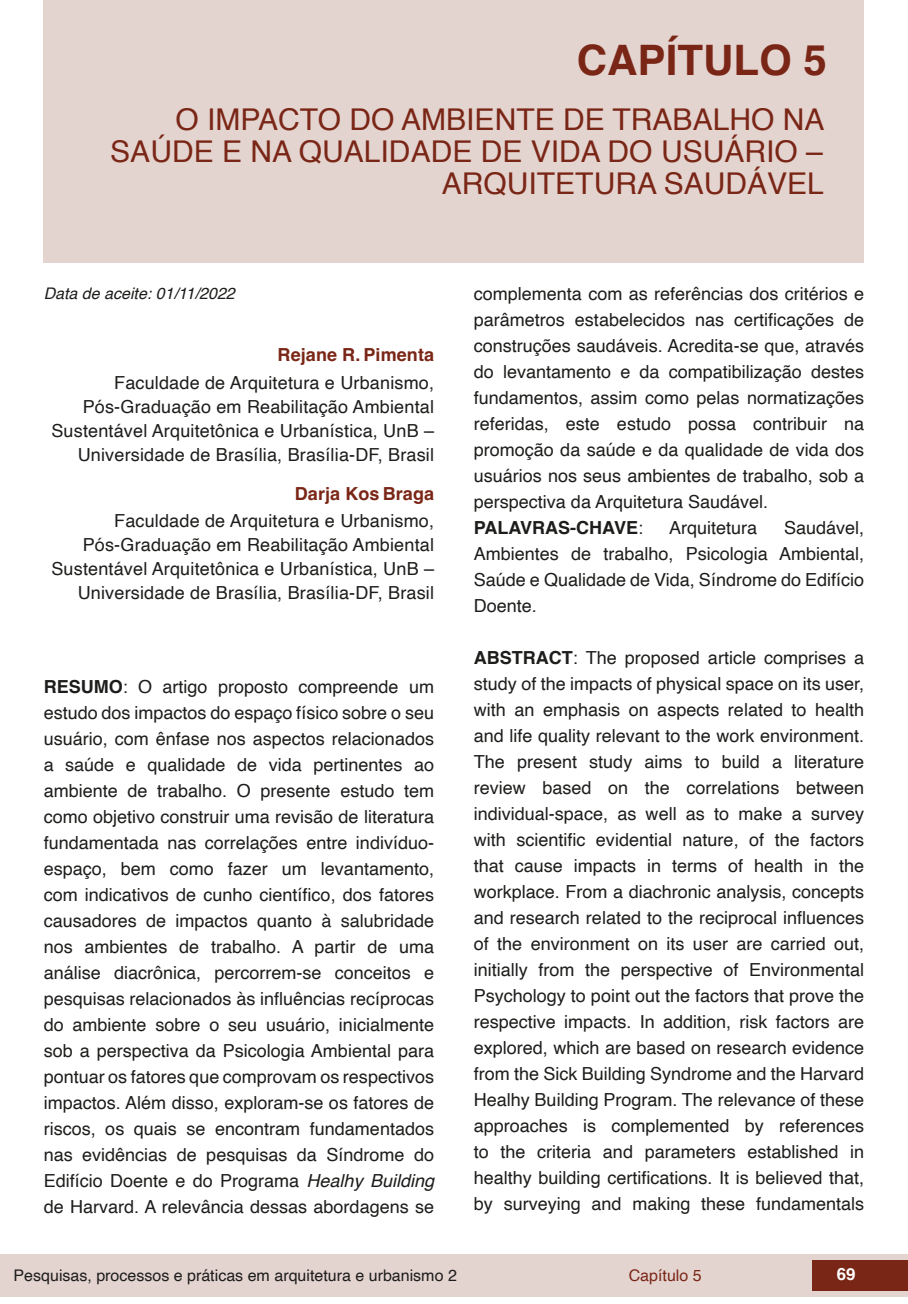
<style>
.page{position:relative;width:908px;height:1304px;background:#fff}
.page>*{position:absolute;margin:0;border:0;box-sizing:border-box;transform-origin:0 0}
.t1{font:700 42px "Helvetica";color:#7a2616}
.t2{font:30px/32px "Helvetica";color:#7a2616;text-align:right}
.t3{font:18px/26px "Helvetica";color:#1d1d1b;text-align:justify}
.t4{font:700 18px "Helvetica";letter-spacing:.005em;color:#7a2616}
.t5{font:700 16.8px "Helvetica";color:#fff}
.t6{font:16px "Helvetica";color:#1d1d1b}
.t7{font:italic 16px "Helvetica";color:#1d1d1b}
.t8{font:16px "Helvetica";color:#7a2616}
.s1{font-weight:700}
.s2{font-style:italic}
</style>
<div class="page">
<div style="left:0;top:1254px;width:906px;height:43px;background:#e4d4d0"></div>
<div style="left:812px;top:1261px;width:95px;height:30px;background:#7a2616"></div>
<div style="left:44px;top:0;width:819px;height:263px;background:#e4d4d0"></div>
<h1 class="t1" style="left:576px;top:35px;width:251px">CAPÍTULO 5</h1>
<h2 class="t2" style="left:110px;top:104px;width:715px">O IMPACTO DO AMBIENTE DE TRABALHO NA<br>SAÚDE E NA QUALIDADE DE VIDA DO USUÁRIO –<br>ARQUITETURA SAUDÁVEL</h2>
<p class="t7" style="left:44px;top:280px;width:192px">Data de aceite: 01/11/2022</p>
<p class="t4" style="left:277px;top:344px;width:158px">Rejane R. Pimenta</p>
<p class="t3" style="left:51px;top:371px;width:384px;line-height:24px;text-align:right">Faculdade de Arquitetura e Urbanismo, Pós-Graduação em Reabilitação Ambiental Sustentável Arquitetônica e Urbanística, UnB – Universidade de Brasília, Brasília-DF, Brasil</p>
<p class="t4" style="left:295px;top:483px;width:141px">Darja Kos Braga</p>
<p class="t3" style="left:51px;top:510px;width:384px;line-height:24px;text-align:right">Faculdade de Arquitetura e Urbanismo, Pós-Graduação em Reabilitação Ambiental Sustentável Arquitetônica e Urbanística, UnB – Universidade de Brasília, Brasília-DF, Brasil</p>
<p class="t3" style="left:44px;top:675px;width:392px"><span class="s1">RESUMO</span>: O artigo proposto compreende um estudo dos impactos do espaço físico sobre o seu usuário, com ênfase nos aspectos relacionados a saúde e qualidade de vida pertinentes ao ambiente de trabalho. O presente estudo tem como objetivo construir uma revisão de literatura fundamentada nas correlações entre indivíduo&shy;espaço, bem como fazer um levantamento, com indicativos de cunho científico, dos fatores causadores de impactos quanto à salubridade nos ambientes de trabalho. A partir de uma análise diacrônica, percorrem-se conceitos e pesquisas relacionados às influências recíprocas do ambiente sobre o seu usuário, inicialmente sob a perspectiva da Psicologia Ambiental para pontuar os fatores que comprovam os respectivos impactos. Além disso, exploram-se os fatores de riscos, os quais se encontram fundamentados nas evidências de pesquisas da Síndrome do Edifício Doente e do Programa <span class="s2">Healhy Building </span>de Harvard. A relevância dessas abordagens se</p>
<p class="t3" style="left:473px;top:281px;width:392px;text-align:left">complementa com as referências dos critérios e parâmetros estabelecidos nas certificações de construções saudáveis. Acredita-se que, através do levantamento e da compatibilização destes fundamentos, assim como pelas normatizações referidas, este estudo possa contribuir na promoção da saúde e da qualidade de vida dos usuários nos seus ambientes de trabalho, sob a perspectiva da Arquitetura Saudável.<br><span class="s1">PALAVRAS-CHAVE</span>:</p>
<p class="t3" style="left:473px;top:515px;width:392px;text-indent:310px">Saudável, Ambientes de trabalho, Psicologia Ambiental, Saúde e Qualidade de Vida, Síndrome do Edifício Doente.</p>
<p class="t3" style="left:473px;top:645px;width:392px"><span class="s1">ABSTRACT</span>: The proposed article comprises a study of the impacts of physical space on its user, with an emphasis on aspects related to health and life quality relevant to the work environment.<br>The present study aims to build a literature review based on the correlations between individual-space, as well as to make a survey with scientific evidential nature, of the factors that cause impacts in terms of health in the workplace. From a diachronic analysis, concepts and research related to the reciprocal influences of the environment on its user are carried out, initially from the perspective of Environmental Psychology to point out the factors that prove the respective impacts. In addition, risk factors are explored, which are based on research evidence from the Sick Building Syndrome and the Harvard Healhy Building Program. The relevance of these approaches is complemented by references to the criteria and parameters established in healthy building certifications. It is believed that, by surveying and making these fundamentals</p>
<p class="t3" style="left:668px;top:515px;width:90px">Arquitetura</p>
<p class="t6" style="left:14px;top:1263px;width:444px">Pesquisas, processos e práticas em arquitetura e urbanismo 2</p>
<p class="t8" style="left:628px;top:1263px;width:74px">Capítulo 5</p>
<p class="t5" style="left:836px;top:1264px;width:20px">69</p>
</div>
